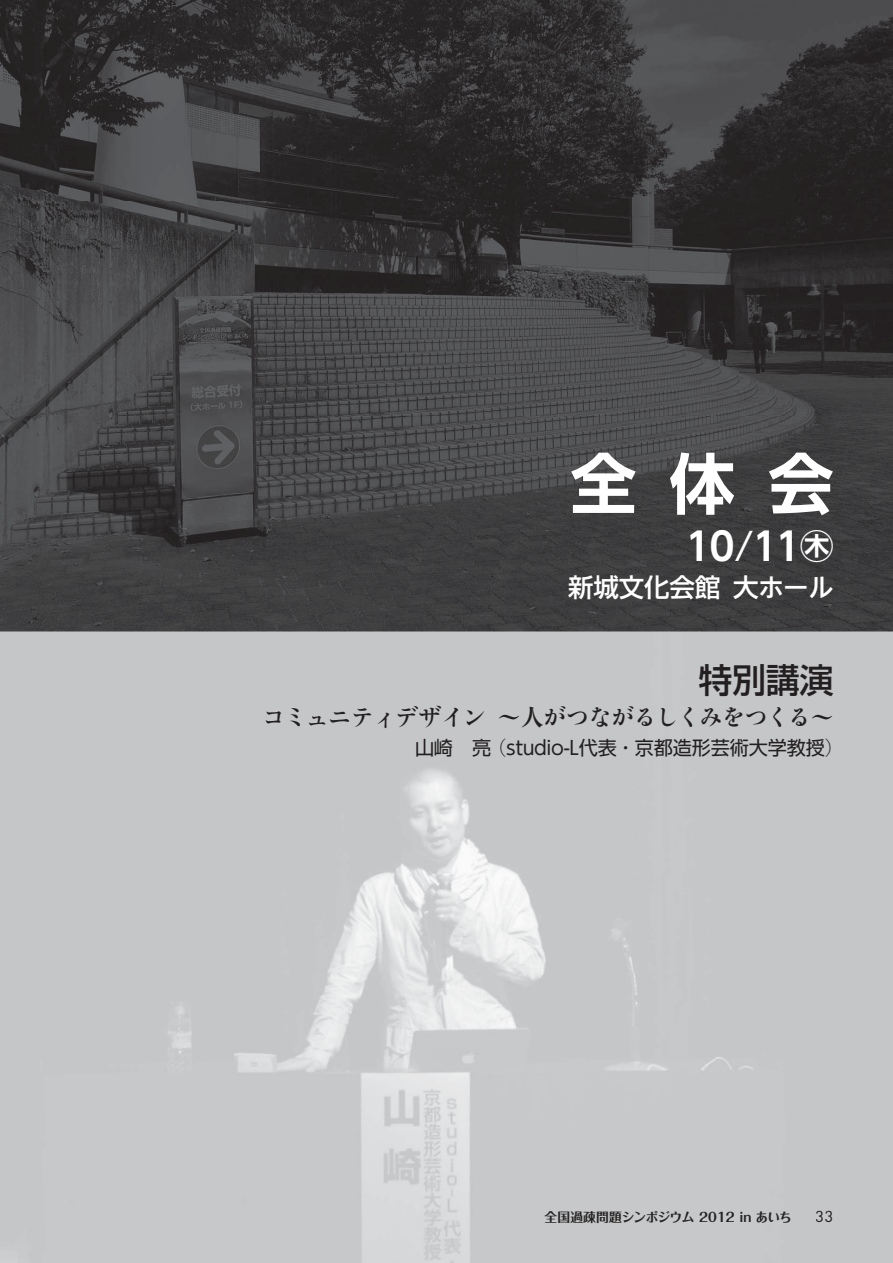
<style>
.page{position:relative;width:893px;height:1263px;background:#fff}
.page>*{position:absolute;margin:0;border:0;box-sizing:border-box;transform-origin:0 0}
.t1{font:65.85px "Shin Go Pro De Bold 90 msp RKSJ H";color:#fff}
.t2{font:38.25px "UD Shin Go Pro De Bold 90 msp RKSJ H";color:#fff}
.t3{font:34.05px "Shin Go Pro Medium 90 msp RKSJ H";color:#231f20}
.t4{font:25.5px "Shin Go Pro Medium 90 msp RKSJ H";letter-spacing:-.005em;color:#fff}
.t5{font:23.4px "Ryumin Std Bold KO 90 msp RKSJ H";letter-spacing:-.045em;color:#231f20}
.t6{font:19.2px "Shin Go Pro Regular 90 msp RKSJ H";letter-spacing:-.01em;color:#231f20}
.t7{font:14.85px "Futura Std";color:#231f20}
.t8{font:12.75px "Folk Pro Bold 90 msp RKSJ H";letter-spacing:.015em;color:#252222}
.s1{font-family:"UD Shin Go Pro Regular 90 msp RKSJ H"}
.s2{font-family:"Shin Go Pro De Bold 90 msp RKSJ H";font-size:34.05px}
.s3{font-family:"Ntoday Std Medium KS 90 msp RKSJ H"}
.s4{font-family:"Ryumin Pro Bold 90 msp RKSJ H"}
.s5{font-family:"Shin Go Pro Ex Light 90 msp RKSJ H"}
.s6{color:#231f20}
</style>
<div class="page">
<img style="left:0;top:0;width:892px;height:632px">
<img style="left:337px;top:632px;width:361px;height:349px">
<img style="left:0;top:981px;width:401px;height:282px">
<img style="left:401px;top:970px;width:321px;height:293px">
<div style="left:720px;top:1224px;width:172px;height:39px;background:#c4c6c8"></div>
<div style="left:544px;top:1210px;width:150px;height:13px;background:#c6c8ca"></div>
<img style="left:699px;top:1211px;width:91px;height:11px">
<h1 class="t1" style="left:570px;top:459px;width:265px">全 体 会</h1>
<h2 class="t2" style="left:685px;top:532px;width:149px">10<span class="s1">/</span>11<span class="s2">㊍</span></h2>
<h3 class="t4" style="left:568px;top:577px;width:267px">新城文化会館 大<span class="s3">ホール</span></h3>
<h3 class="t3" style="left:698px;top:668px;width:137px">特別講演</h3>
<p class="t5" style="left:262px;top:709px;width:573px">コミュニティデザイン <span class="s4">～人</span>がつながるしくみをつくる<span class="s4">～</span></p>
<p class="t6" style="left:415px;top:740px;width:430px">山崎　亮<span class="s5">（</span><span class="s1">studio-L</span>代表・京都造形芸術大学教授<span class="s5">）</span></p>
<p class="t8" style="left:544px;top:1212px;width:249px">全国過疎問題シンポジウム 2012 in <span class="s6">あいち</span></p>
<p class="t7" style="left:815px;top:1208px;width:20px">33</p>
</div>
